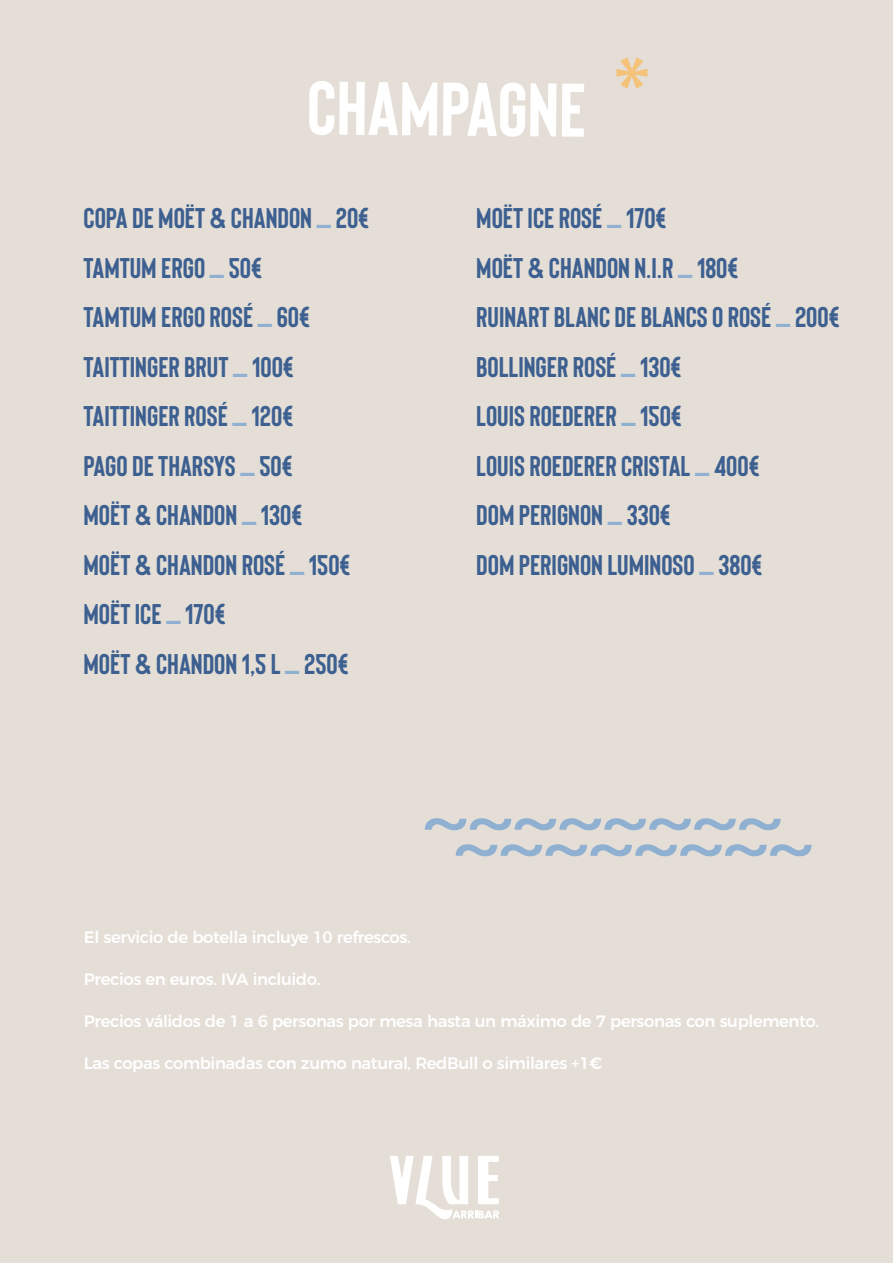
<style>
.page{position:relative;width:893px;height:1263px;background:#e4ded7}
.page>*{position:absolute;margin:0;border:0;box-sizing:border-box;transform-origin:0 0}
.t1{font:700 75.6px "Bison";letter-spacing:-.01em;color:#fff}
.t2{font:700 28.5px/49.5px "Bison";color:#3d6090}
.t3{font:500 16.5px "Montserrat";letter-spacing:-.025em;color:#fff}
.s1{color:#8fb0d1}
</style>
<div class="page">
<svg style="left:390px;top:1156px;width:109px;height:63px"></svg>
<svg style="left:425px;top:818px;width:356px;height:12px"></svg>
<svg style="left:456px;top:844px;width:355px;height:12px"></svg>
<svg style="left:616px;top:57px;width:31px;height:32px"></svg>
<h1 class="t1" style="left:307px;top:68px;width:281px">CHAMPAGNE</h1>
<p class="t2" style="left:84px;top:194px;width:288px">COPA DE MOËT &amp; CHANDON <span class="s1">_</span> 20€<br>TAMTUM ERGO <span class="s1">_</span> 50€<br>TAMTUM ERGO ROSÉ <span class="s1">_</span> 60€<br>TAITTINGER BRUT <span class="s1">_</span> 100€<br>TAITTINGER ROSÉ <span class="s1">_</span> 120€<br>PAGO DE THARSYS <span class="s1">_</span> 50€<br>MOËT &amp; CHANDON <span class="s1">_</span> 130€<br>MOËT &amp; CHANDON ROSÉ <span class="s1">_</span> 150€<br>MOËT ICE <span class="s1">_</span> 170€<br>MOËT &amp; CHANDON 1,5 L <span class="s1">_</span> 250€</p>
<p class="t2" style="left:476px;top:194px;width:365px">MOËT ICE ROSÉ <span class="s1">_</span> 170€<br>MOËT &amp; CHANDON N.I.R <span class="s1">_</span> 180€<br>RUINART BLANC DE BLANCS O ROSÉ <span class="s1">_</span> 200€<br>BOLLINGER ROSÉ <span class="s1">_</span> 130€<br>LOUIS ROEDERER <span class="s1">_</span> 150€<br>LOUIS ROEDERER CRISTAL <span class="s1">_</span> 400€<br>DOM PERIGNON <span class="s1">_</span> 330€<br>DOM PERIGNON LUMINOSO <span class="s1">_</span> 380€</p>
<p class="t3" style="left:84px;top:924px;width:328px">El servicio de botella incluye 10 refrescos.</p>
<p class="t3" style="left:84px;top:966px;width:238px">Precios en euros. IVA incluido.</p>
<p class="t3" style="left:84px;top:1008px;width:737px">Precios válidos de 1 a 6 personas por mesa hasta un máximo de 7 personas con suplemento.</p>
<p class="t3" style="left:84px;top:1050px;width:520px">Las copas combinadas con zumo natural, RedBull o similares +1€</p>
</div>
